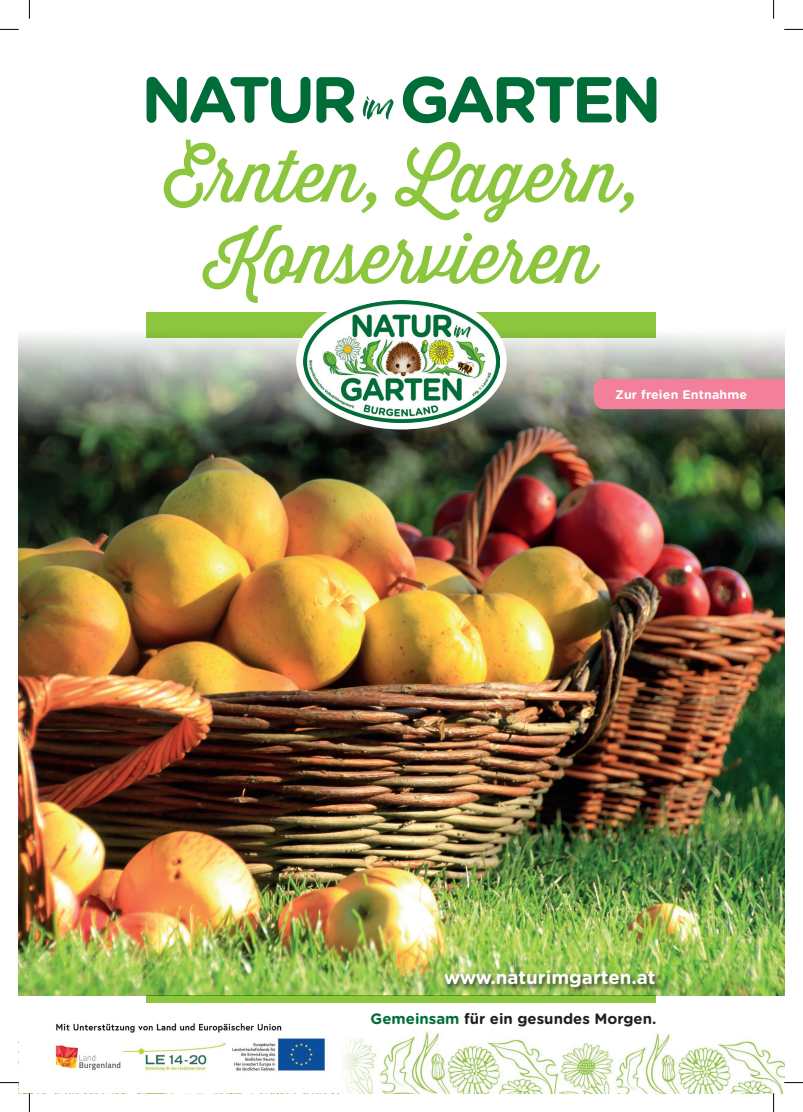
<style>
.page{position:relative;width:803px;height:1112px;background:#fff}
.page>*{position:absolute;margin:0;border:0;box-sizing:border-box;transform-origin:0 0}
.t1{font:71.25px "Thirsty Script";color:#8bc63e}
.t2{font:700 18.75px "Gotham Rounded";color:#fff}
.t3{font:700 15px "Gotham Rounded";color:#231f20}
.t4{font:700 12.5px "Gotham Rounded";letter-spacing:.01em;color:#fff}
.s1{color:#006d38}
</style>
<div class="page">
<img style="left:19px;top:325px;width:765px;height:670px">
<div style="left:594px;top:378px;width:190px;height:31px;background:#f2809a"></div>
<svg style="left:147px;top:76px;width:509px;height:47px"></svg>
<div style="left:147px;top:311px;width:509px;height:26px;background:#8bc63e"></div>
<div style="left:296px;top:292px;width:211px;height:137px;background:#fff;border-radius:50%"></div>
<img style="left:304px;top:301px;width:195px;height:121px">
<div style="left:147px;top:995px;width:509px;height:7px;background:#8bc63e"></div>
<img style="left:393px;top:1031px;width:391px;height:61px">
<div style="left:444px;top:969px;width:217px;height:24px;background:#231f20;opacity:.75"></div>
<svg style="left:343px;top:1037px;width:50px;height:55px"></svg>
<svg style="left:55px;top:1023px;width:270px;height:48px"></svg>
<svg style="left:0;top:29px;width:19px;height:1px"></svg>
<svg style="left:784px;top:29px;width:19px;height:1px"></svg>
<svg style="left:0;top:1081px;width:19px;height:2px"></svg>
<svg style="left:784px;top:1082px;width:19px;height:1px"></svg>
<svg style="left:29px;top:0;width:1px;height:19px"></svg>
<svg style="left:29px;top:1093px;width:1px;height:18px"></svg>
<svg style="left:773px;top:0;width:1px;height:19px"></svg>
<svg style="left:773px;top:1093px;width:1px;height:18px"></svg>
<p class="t1" style="left:164px;top:125px;width:477px">Ernten, Lagern,</p>
<p class="t1" style="left:207px;top:206px;width:391px">Konservieren</p>
<p class="t4" style="left:615px;top:385px;width:134px">Zur freien Entnahme</p>
<p class="t2" style="left:444px;top:963px;width:213px">www.naturimgarten.at</p>
<p class="t3" style="left:371px;top:1007px;width:287px"><span class="s1">Gemeinsam</span> für ein gesundes Morgen.</p>
</div>
